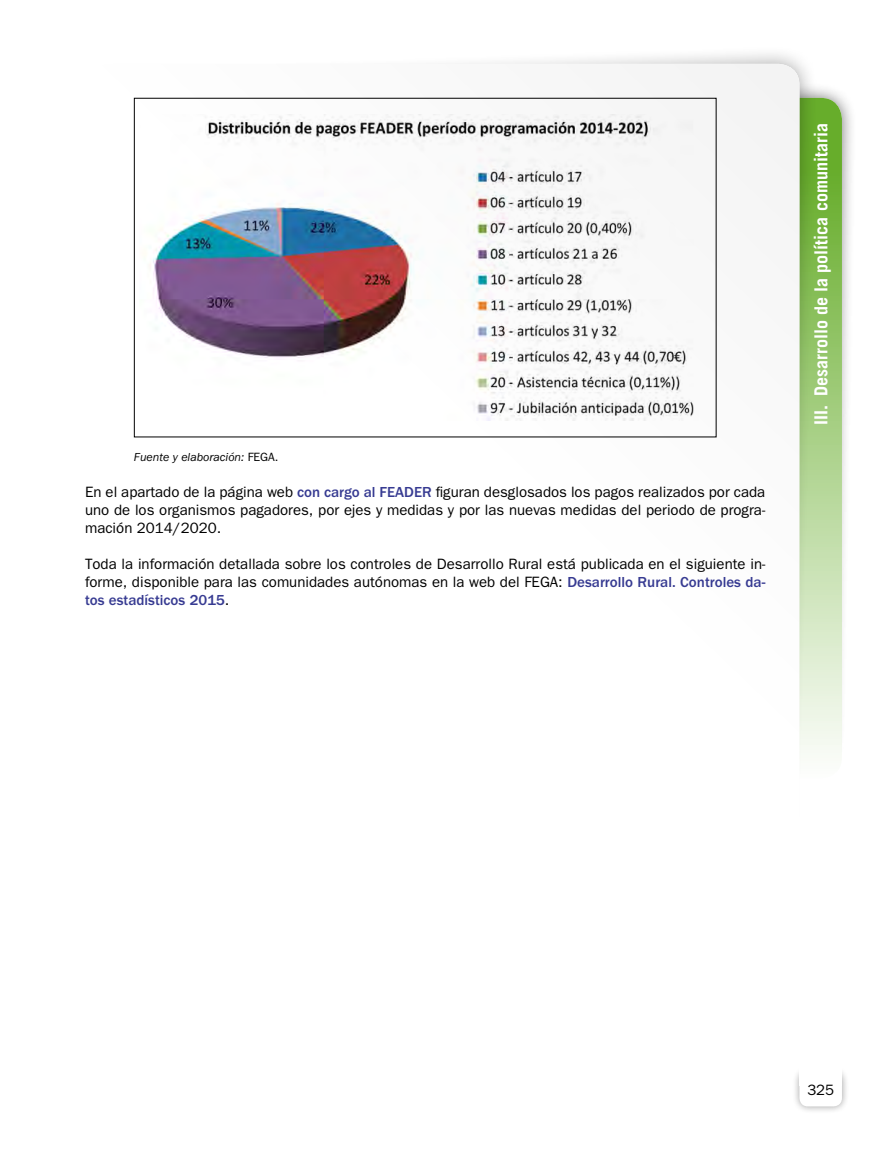
<style>
.page{position:relative;width:893px;height:1149px;background:#fff}
.page>*{position:absolute;margin:0;border:0;box-sizing:border-box;transform-origin:0 0}
.t1{font:700 18px "Trade Gothic";color:#fff}
.Texto_general{font:15px/18px "Franklin Gothic";color:#000;text-align:justify}
.Fuente_Grafico{font:italic 12px "Franklin Gothic";color:#000}
.s1{font-style:normal}
.s2{font-weight:500;color:#373b92}
</style>
<div class="page">
<div style="left:742px;top:82px;width:115px;height:691px;background:#000;opacity:.6"></div>
<div style="left:757px;top:98px;width:85px;height:680px;background:linear-gradient(to bottom,#59a517,#fbfdfa);border-radius:21px"></div>
<div style="left:150px;top:45px;width:668px;height:923px;background:#000;opacity:.4"></div>
<div style="left:85px;top:64px;width:714px;height:969px;background:#fff;border-radius:21px"></div>
<div style="left:792px;top:1064px;width:58px;height:49px;background:#000;opacity:.4"></div>
<div style="left:799px;top:1071px;width:43px;height:35px;background:#fff;border-radius:9px"></div>
<div style="left:799px;top:1063px;width:43px;height:21px;background:#fff"></div>
<img style="left:150px;top:115px;width:544px;height:305px">
<p class="Fuente_Grafico" style="left:134px;top:450px;width:146px">Fuente y elaboración: <span class="s1">FEGA.</span></p>
<p class="Texto_general" style="left:85px;top:483px;width:682px">En el apartado de la página web <span class="s2">con cargo al FEADER</span> figuran desglosados los pagos realizados por cada uno de los organismos pagadores, por ejes y medidas y por las nuevas medidas del periodo de progra&shy;mación 2014/2020.</p>
<p class="Texto_general" style="left:85px;top:555px;width:682px">Toda la información detallada sobre los controles de Desarrollo Rural está publicada en el siguiente in&shy;forme, disponible para las comunidades autónomas en la web del FEGA: <span class="s2">Desarrollo Rural. Controles da&shy;tos estadísticos 2015</span>.</p>
<p class="t1" style="left:810px;top:424px;width:303px;rotate:-90deg">III. Desarrollo de la política comunitaria</p>
<p class="Texto_general" style="left:807px;top:1080px;width:28px">325</p>
</div>
